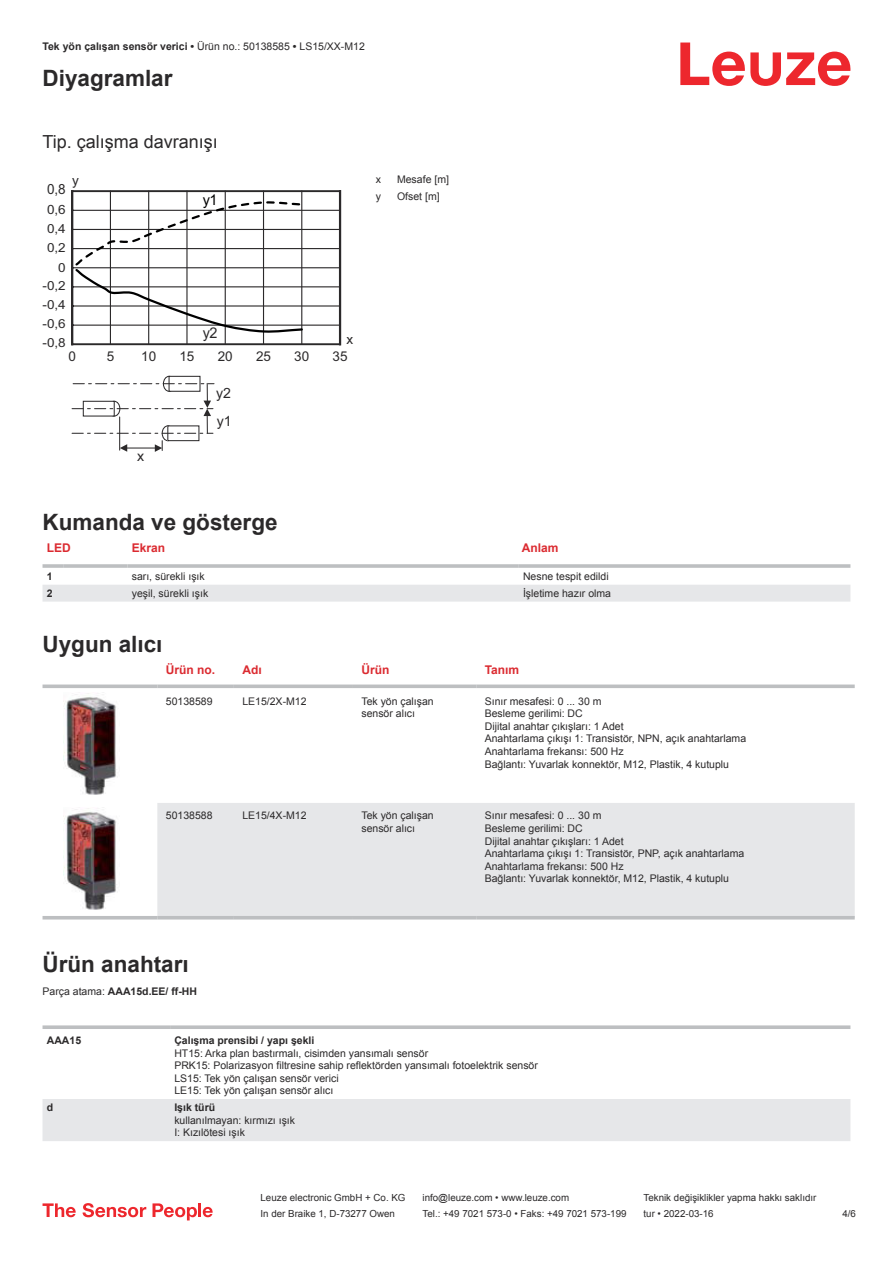
<style>
.page{position:relative;width:893px;height:1263px;background:#fff}
.page>*{position:absolute;margin:0;border:0;box-sizing:border-box;transform-origin:0 0}
.t1{font:700 22.5px "Arial";color:#2b292a}
.t2{font:18px "Arial";color:#2b292a}
.t3{font:14.85px "Arial";color:#2b292a}
.t4{font:14.85px "Arial";color:#000}
.t5{font:14.1px/27.8px "Arial";color:#2b292a}
.t6{font:13.95px "Arial";color:#2b292a;scale:.96 1}
.t7{font:13.5px "Arial";color:#2b292a}
.t8{font:12.75px "Arial";color:#2b292a;scale:1.06 1}
.t9{font:12.45px/19.2px "Arial";color:#2b292a;scale:1.08 1}
.t10{font:700 12px "Arial";color:#db2a30}
.t11{font:10.5px/12.6px "Arial";color:#2b292a}
.t12{font:700 10.5px "Arial";color:#2b292a}
.t13{font:9.75px "Arial";color:#2b292a}
.s1{font-weight:400}
</style>
<div class="page">
<svg style="left:680px;top:43px;width:170px;height:43px"></svg>
<div style="left:43px;top:585px;width:807px;height:17px;background:#e6e7e9"></div>
<hr style="left:43px;top:564px;width:21px;height:4px;background:#c8cacb">
<hr style="left:64px;top:564px;width:64px;height:4px;background:#c9cbcc">
<hr style="left:128px;top:564px;width:391px;height:4px;background:#c8cacb">
<hr style="left:519px;top:564px;width:331px;height:4px;background:#bdbfc1">
<div style="left:157px;top:803px;width:698px;height:113px;background:#e6e7e9"></div>
<svg style="left:43px;top:684px;width:114px;height:4px"></svg>
<svg style="left:157px;top:684px;width:77px;height:4px"></svg>
<svg style="left:234px;top:684px;width:119px;height:4px"></svg>
<svg style="left:353px;top:684px;width:123px;height:4px"></svg>
<svg style="left:476px;top:684px;width:379px;height:4px;background:#c5c7c9"></svg>
<hr style="left:43px;top:916px;width:114px;height:3px;background:#bdbfc1">
<hr style="left:157px;top:916px;width:77px;height:3px;background:#bdbfc1">
<hr style="left:234px;top:916px;width:119px;height:3px;background:#bdbfc1">
<hr style="left:353px;top:916px;width:123px;height:3px;background:#bdbfc1">
<hr style="left:476px;top:916px;width:379px;height:3px;background:#bdbfc1">
<img style="left:63px;top:693px;width:54px;height:102px">
<img style="left:63px;top:808px;width:54px;height:102px">
<div style="left:43px;top:1099px;width:807px;height:42px;background:#e6e7e9"></div>
<svg style="left:43px;top:1025px;width:127px;height:4px"></svg>
<svg style="left:170px;top:1025px;width:680px;height:4px;background:#c4c5c7"></svg>
<svg style="left:43px;top:1203px;width:33px;height:14px"></svg>
<svg style="left:83px;top:1203px;width:63px;height:14px"></svg>
<svg style="left:153px;top:1203px;width:44px;height:17px"></svg>
<hr style="left:198px;top:1203px;width:3px;height:14px;background:#ed272d">
<svg style="left:203px;top:1207px;width:10px;height:10px"></svg>
<hr style="left:73px;top:210px;width:267px;height:1px;background:#2b292a">
<hr style="left:73px;top:229px;width:267px;height:1px;background:#2b292a">
<hr style="left:74px;top:248px;width:266px;height:1px;background:#2b292a">
<hr style="left:73px;top:267px;width:267px;height:1px;background:#2b292a">
<hr style="left:73px;top:286px;width:267px;height:1px;background:#2b292a">
<hr style="left:73px;top:305px;width:267px;height:2px;background:#2b292a">
<hr style="left:74px;top:325px;width:266px;height:1px;background:#2b292a">
<div style="left:71px;top:190px;width:270px;height:155px;border:2px solid #2b292a"></div>
<hr style="left:71px;top:191px;width:2px;height:153px;background:#2b292a">
<hr style="left:110px;top:191px;width:1px;height:153px;background:#2b292a">
<hr style="left:148px;top:191px;width:1px;height:153px;background:#2b292a">
<hr style="left:186px;top:191px;width:2px;height:153px;background:#2b292a">
<hr style="left:225px;top:191px;width:1px;height:153px;background:#2b292a">
<hr style="left:263px;top:191px;width:1px;height:153px;background:#2b292a">
<hr style="left:301px;top:191px;width:1px;height:153px;background:#2b292a">
<hr style="left:339px;top:191px;width:2px;height:153px;background:#2b292a">
<div style="left:162px;top:425px;width:12px;height:16px;border:1px solid #2b292a;border-radius:50%"></div>
<div style="left:168px;top:426px;width:31px;height:15px;background:#fff"></div>
<div style="left:167px;top:425px;width:32px;height:16px;border:1px solid #2b292a"></div>
<svg style="left:120px;top:441px;width:43px;height:11px"></svg>
<hr style="left:119px;top:417px;width:1px;height:33px;background:#2b292a">
<div style="left:163px;top:376px;width:12px;height:16px;border:1px solid #2b292a;border-radius:50%"></div>
<div style="left:169px;top:376px;width:31px;height:15px;background:#fff"></div>
<div style="left:169px;top:376px;width:31px;height:16px;border:1px solid #2b292a"></div>
<svg style="left:72px;top:383px;width:142px;height:51px"></svg>
<svg style="left:73px;top:200px;width:231px;height:134px"></svg>
<p class="t12" style="left:43px;top:39px;width:324px">Tek yön çalışan sensör verici • <span class="s1">Ürün no.: 50138585</span> • <span class="s1">LS15/XX-M12</span></p>
<h1 class="t1" style="left:43px;top:63px;width:132px">Diyagramlar</h1>
<h2 class="t2" style="left:43px;top:129px;width:177px">Tip. çalışma davranışı</h2>
<p class="t7" style="left:72px;top:175px;width:8px">y</p>
<h3 class="t6" style="left:47px;top:184px;width:21px">0,8</h3>
<p class="t8" style="left:47px;top:204px;width:19px">0,6</p>
<p class="t9" style="left:47px;top:220px;width:19px">0,4</p>
<p class="t9" style="left:47px;top:239px;width:19px">0,2</p>
<p class="t9" style="left:58px;top:259px;width:8px">0</p>
<p class="t9" style="left:43px;top:277px;width:23px">-0,2</p>
<p class="t9" style="left:43px;top:296px;width:23px">-0,4</p>
<p class="t9" style="left:43px;top:315px;width:23px">-0,6 -0,8</p>
<h3 class="t4" style="left:203px;top:194px;width:16px">y1</h3>
<h3 class="t3" style="left:203px;top:327px;width:16px">y2</h3>
<p class="t7" style="left:346px;top:334px;width:8px">x</p>
<p class="t7" style="left:68px;top:351px;width:9px">0</p>
<p class="t7" style="left:141px;top:351px;width:17px">10</p>
<p class="t7" style="left:218px;top:351px;width:17px">20</p>
<p class="t7" style="left:294px;top:351px;width:17px">30</p>
<p class="t7" style="left:107px;top:351px;width:9px">5</p>
<p class="t7" style="left:179px;top:351px;width:17px">15</p>
<p class="t7" style="left:256px;top:351px;width:17px">25</p>
<p class="t7" style="left:333px;top:351px;width:17px">35</p>
<h3 class="t5" style="left:216px;top:380px;width:17px">y2 y1</h3>
<h3 class="t5" style="left:137px;top:444px;width:9px">x</h3>
<p class="t11" style="left:376px;top:173px;width:7px">x</p>
<p class="t11" style="left:397px;top:173px;width:53px">Mesafe [m]</p>
<p class="t11" style="left:376px;top:191px;width:7px">y</p>
<p class="t11" style="left:397px;top:190px;width:44px">Ofset [m]</p>
<h1 class="t1" style="left:43px;top:506px;width:237px">Kumanda ve gösterge</h1>
<p class="t10" style="left:47px;top:543px;width:25px">LED</p>
<p class="t10" style="left:132px;top:543px;width:35px">Ekran</p>
<p class="t10" style="left:522px;top:543px;width:38px">Anlam</p>
<p class="t12" style="left:47px;top:569px;width:7px">1</p>
<p class="t11" style="left:132px;top:570px;width:74px">sarı, sürekli ışık</p>
<p class="t11" style="left:523px;top:570px;width:87px">Nesne tespit edildi</p>
<p class="t12" style="left:47px;top:586px;width:7px">2</p>
<p class="t11" style="left:132px;top:587px;width:78px">yeşil, sürekli ışık</p>
<p class="t11" style="left:523px;top:587px;width:90px">İşletime hazır olma</p>
<h1 class="t1" style="left:43px;top:628px;width:122px">Uygun alıcı</h1>
<p class="t10" style="left:166px;top:661px;width:51px">Ürün no.</p>
<p class="t10" style="left:242px;top:661px;width:21px">Adı</p>
<p class="t10" style="left:361px;top:665px;width:29px">Ürün</p>
<p class="t10" style="left:485px;top:661px;width:36px">Tanım</p>
<p class="t11" style="left:166px;top:694px;width:48px">50138589</p>
<p class="t11" style="left:242px;top:695px;width:66px">LE15/2X-M12</p>
<p class="t11" style="left:361px;top:694px;width:74px">Tek yön çalışan sensör alıcı</p>
<p class="t11" style="left:485px;top:694px;width:263px">Sınır mesafesi: 0 ... 30 m<br>Besleme gerilimi: DC<br>Dijital anahtar çıkışları: 1 Adet<br>Anahtarlama çıkışı 1: Transistör, NPN, açık anahtarlama Anahtarlama frekansı: 500 Hz<br>Bağlantı: Yuvarlak konnektör, M12, Plastik, 4 kutuplu</p>
<p class="t11" style="left:166px;top:810px;width:48px">50138588</p>
<p class="t11" style="left:242px;top:809px;width:66px">LE15/4X-M12</p>
<p class="t11" style="left:361px;top:809px;width:74px">Tek yön çalışan sensör alıcı</p>
<p class="t11" style="left:485px;top:809px;width:261px">Sınır mesafesi: 0 ... 30 m<br>Besleme gerilimi: DC<br>Dijital anahtar çıkışları: 1 Adet<br>Anahtarlama çıkışı 1: Transistör, PNP, açık anahtarlama Anahtarlama frekansı: 500 Hz<br>Bağlantı: Yuvarlak konnektör, M12, Plastik, 4 kutuplu</p>
<h1 class="t1" style="left:43px;top:949px;width:148px">Ürün anahtarı</h1>
<p class="t12" style="left:43px;top:984px;width:156px"><span class="s1">Parça atama:</span> AAA15d.EE/ ff-HH</p>
<p class="t12" style="left:47px;top:1033px;width:36px">AAA15</p>
<p class="t12" style="left:174px;top:1033px;width:142px">Çalışma prensibi / yapı şekli</p>
<p class="t11" style="left:174px;top:1046px;width:365px">HT15: Arka plan bastırmalı, cisimden yansımalı sensör<br>PRK15: Polarizasyon filtresine sahip reflektörden yansımalı fotoelektrik sensör LS15: Tek yön çalışan sensör verici<br>LE15: Tek yön çalışan sensör alıcı</p>
<p class="t12" style="left:47px;top:1103px;width:8px">d</p>
<p class="t12" style="left:174px;top:1100px;width:42px">Işık türü</p>
<p class="t11" style="left:174px;top:1114px;width:122px">kullanılmayan: kırmızı ışık<br>I: Kızılötesi ışık</p>
<p class="t13" style="left:261px;top:1191px;width:146px">Leuze electronic GmbH + Co. KG</p>
<p class="t13" style="left:423px;top:1191px;width:148px">info@leuze.com • www.leuze.com</p>
<p class="t13" style="left:644px;top:1191px;width:174px">Teknik değişiklikler yapma hakkı saklıdır</p>
<p class="t13" style="left:261px;top:1207px;width:136px">In der Braike 1, D-73277 Owen</p>
<p class="t13" style="left:423px;top:1207px;width:205px">Tel.: +49 7021 573-0 • Faks: +49 7021 573-199</p>
<p class="t13" style="left:644px;top:1207px;width:72px">tur • 2022-03-16</p>
<p class="t13" style="left:842px;top:1207px;width:15px">4 /6</p>
</div>
